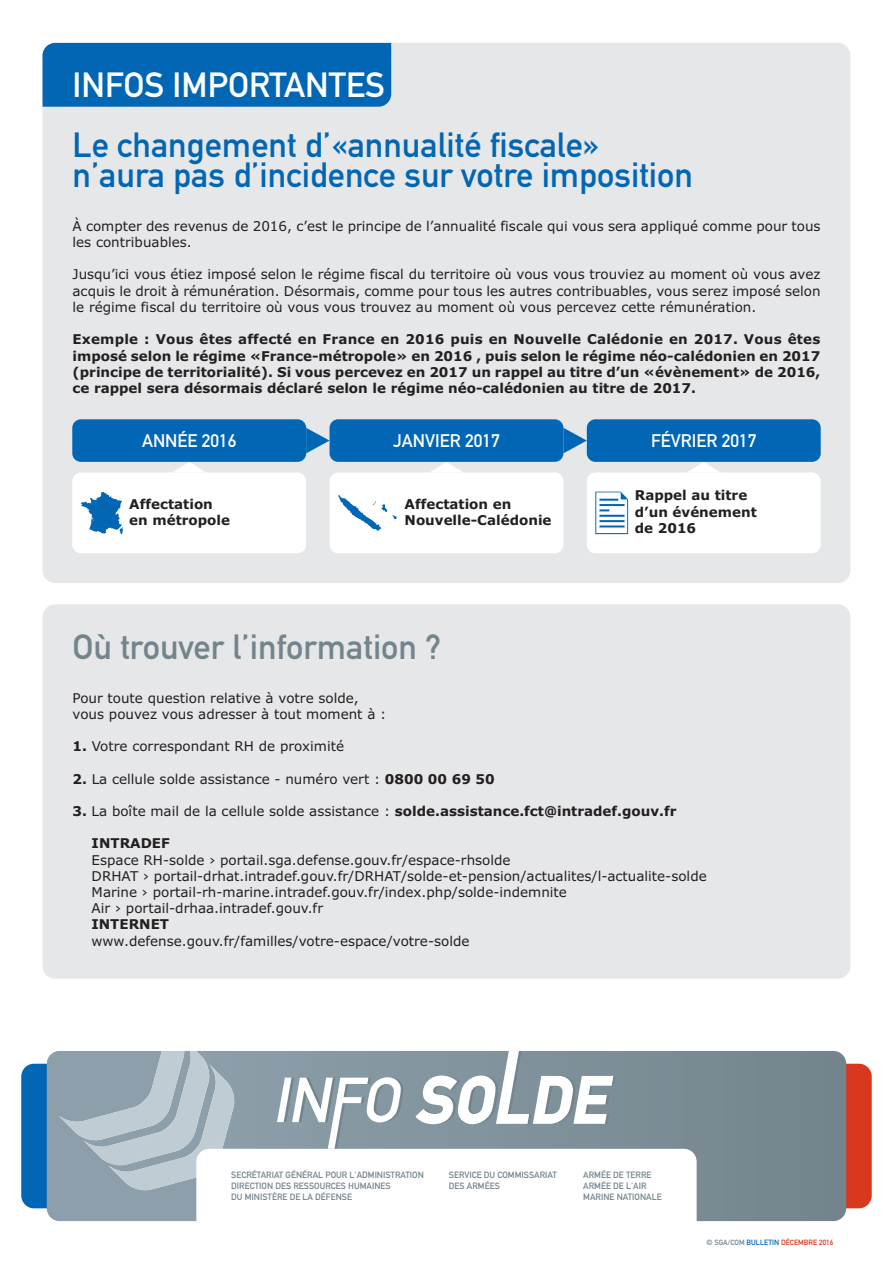
<style>
.page{position:relative;width:893px;height:1264px;background:#fff}
.page>*{position:absolute;margin:0;border:0;box-sizing:border-box;transform-origin:0 0}
.t1{font:34.5px/30px "DIN Mittelschrift";color:#0166b3}
.t2{font:34.5px "DIN Mittelschrift";color:#73848c}
.t3{font:34.5px "DIN Mittelschrift";color:#fff}
.t4{font:18px "DIN Mittelschrift";color:#fff}
.t5{font:13.5px/16.2px "Verdana";color:#231f20}
.t6{font:700 13.5px/16.2px "Verdana";color:#231f20}
.t7{font:9px/10.8px "DIN Mittelschrift";color:#73848c}
.t8{font:7.5px "DIN Mittelschrift";color:#d8381e}
.s1{font-weight:700}
.s2{font-weight:400}
.s3{color:#73848c}
.s4{color:#0166b3}
</style>
<div class="page">
<div style="left:21px;top:1063px;width:39px;height:145px;background:#0166b3;border-radius:13px"></div>
<div style="left:833px;top:1063px;width:39px;height:145px;background:#d8381e;border-radius:13px"></div>
<svg style="left:47px;top:1051px;width:799px;height:170px;background:#7d8e98"></svg>
<svg style="left:277px;top:1077px;width:127px;height:71px"></svg>
<svg style="left:415px;top:1051px;width:201px;height:73px"></svg>
<svg style="left:57px;top:1051px;width:179px;height:139px;background:#a3b3bc"></svg>
<div style="left:196px;top:1148px;width:501px;height:105px;background:#fff;border-radius:13px"></div>
<div style="left:43px;top:43px;width:807px;height:540px;background:#e6e7e9;border-radius:13px"></div>
<div style="left:43px;top:43px;width:348px;height:64px;background:#0166b3"></div>
<div style="left:72px;top:472px;width:234px;height:81px;background:#fff;border-radius:9px"></div>
<div style="left:330px;top:472px;width:233px;height:81px;background:#fff;border-radius:9px"></div>
<div style="left:587px;top:472px;width:234px;height:81px;background:#fff;border-radius:9px"></div>
<div style="left:43px;top:604px;width:807px;height:374px;background:#e6e7e9;border-radius:13px"></div>
<div style="left:72px;top:419px;width:234px;height:43px;background:#0166b3;border-radius:9px"></div>
<div style="left:330px;top:419px;width:233px;height:43px;background:#0166b3;border-radius:9px"></div>
<div style="left:587px;top:419px;width:234px;height:43px;background:#0166b3;border-radius:9px"></div>
<svg style="left:306px;top:428px;width:24px;height:25px"></svg>
<svg style="left:174px;top:462px;width:31px;height:10px"></svg>
<svg style="left:431px;top:462px;width:31px;height:10px"></svg>
<svg style="left:688px;top:462px;width:31px;height:10px"></svg>
<svg style="left:563px;top:428px;width:24px;height:25px"></svg>
<svg style="left:81px;top:491px;width:42px;height:43px"></svg>
<svg style="left:338px;top:495px;width:59px;height:36px"></svg>
<svg style="left:595px;top:491px;width:33px;height:43px"></svg>
<h1 class="t3" style="left:73px;top:73px;width:314px">INFOS IMPORTANTES</h1>
<h1 class="t1" style="left:73px;top:134px;width:622px">Le changement d’«annualité fiscale» n’aura pas d’incidence sur votre imposition</h1>
<p class="t5" style="left:73px;top:219px;width:750px">À compter des revenus de 2016, c’est le principe de l’annualité fiscale qui vous sera appliqué comme pour tous les contribuables.</p>
<p class="t5" style="left:73px;top:268px;width:750px;text-align:justify">Jusqu’ici vous étiez imposé selon le régime fiscal du territoire où vous vous trouviez au moment où vous avez acquis le droit à rémunération. Désormais, comme pour tous les autres contribuables, vous serez imposé selon le régime fiscal du territoire où vous vous trouvez au moment où vous percevez cette rémunération.</p>
<p class="t6" style="left:73px;top:332px;width:749px;text-align:justify">Exemple : Vous êtes affecté en France en 2016 puis en Nouvelle Calédonie en 2017. Vous êtes imposé selon le régime «France-métropole» en 2016 , puis selon le régime néo-calédonien en 2017 (principe de territorialité). Si vous percevez en 2017 un rappel au titre d’un «évènement» de 2016, ce rappel sera désormais déclaré selon le régime néo-calédonien au titre de 2017.</p>
<h2 class="t4" style="left:142px;top:434px;width:96px">ANNÉE 2016</h2>
<h2 class="t4" style="left:393px;top:434px;width:108px">JANVIER 2017</h2>
<h2 class="t4" style="left:651px;top:434px;width:107px">FÉVRIER 2017</h2>
<p class="t6" style="left:129px;top:497px;width:102px">Affectation en métropole</p>
<p class="t6" style="left:405px;top:497px;width:149px">Affectation en<br>Nouvelle-Calédonie</p>
<p class="t6" style="left:635px;top:488px;width:124px">Rappel au titre d’un événement de 2016</p>
<h1 class="t2" style="left:73px;top:634px;width:370px">Où trouver l’information ?</h1>
<p class="t5" style="left:73px;top:690px;width:315px">Pour toute question relative à votre solde, vous pouvez vous adresser à tout moment à :</p>
<p class="t5" style="left:73px;top:739px;width:273px"><span class="s1">1.</span> Votre correspondant RH de proximité</p>
<p class="t5" style="left:73px;top:771px;width:424px"><span class="s1">2.</span> La cellule solde assistance - numéro vert : <span class="s1">0800 00 69 50</span></p>
<p class="t6" style="left:73px;top:804px;width:605px">3. <span class="s2">La boîte mail de la cellule solde assistance :</span> solde.assistance.fct@intradef.gouv.fr</p>
<p class="t6" style="left:92px;top:836px;width:80px">INTRADEF</p>
<p class="t5" style="left:92px;top:852px;width:617px">Espace RH-solde › portail.sga.defense.gouv.fr/espace-rhsolde<br>DRHAT › portail-drhat.intradef.gouv.fr/DRHAT/solde-et-pension/actualites/l-actualite-solde Marine › portail-rh-marine.intradef.gouv.fr/index.php/solde-indemnite<br>Air › portail-drhaa.intradef.gouv.fr</p>
<p class="t6" style="left:91px;top:917px;width:79px">INTERNET</p>
<p class="t5" style="left:91px;top:933px;width:380px">www.defense.gouv.fr/familles/votre-espace/votre-solde</p>
<p class="t7" style="left:231px;top:1170px;width:194px">SECRÉTARIAT GÉNÉRAL POUR L'ADMINISTRATION<br>DIRECTION DES RESSOURCES HUMAINES<br>DU MINISTÈRE DE LA DÉFENSE</p>
<p class="t7" style="left:583px;top:1170px;width:80px">ARMÉE DE TERRE<br>ARMÉE DE L'AIR<br>MARINE NATIONALE</p>
<p class="t7" style="left:449px;top:1170px;width:109px">SERVICE DU COMMISSARIAT<br>DES ARMÉES</p>
<p class="t8" style="left:707px;top:1239px;width:128px"><span class="s3">© SGA/COM</span> <span class="s4">BULLETIN</span> DÉCEMBRE 2016</p>
</div>
